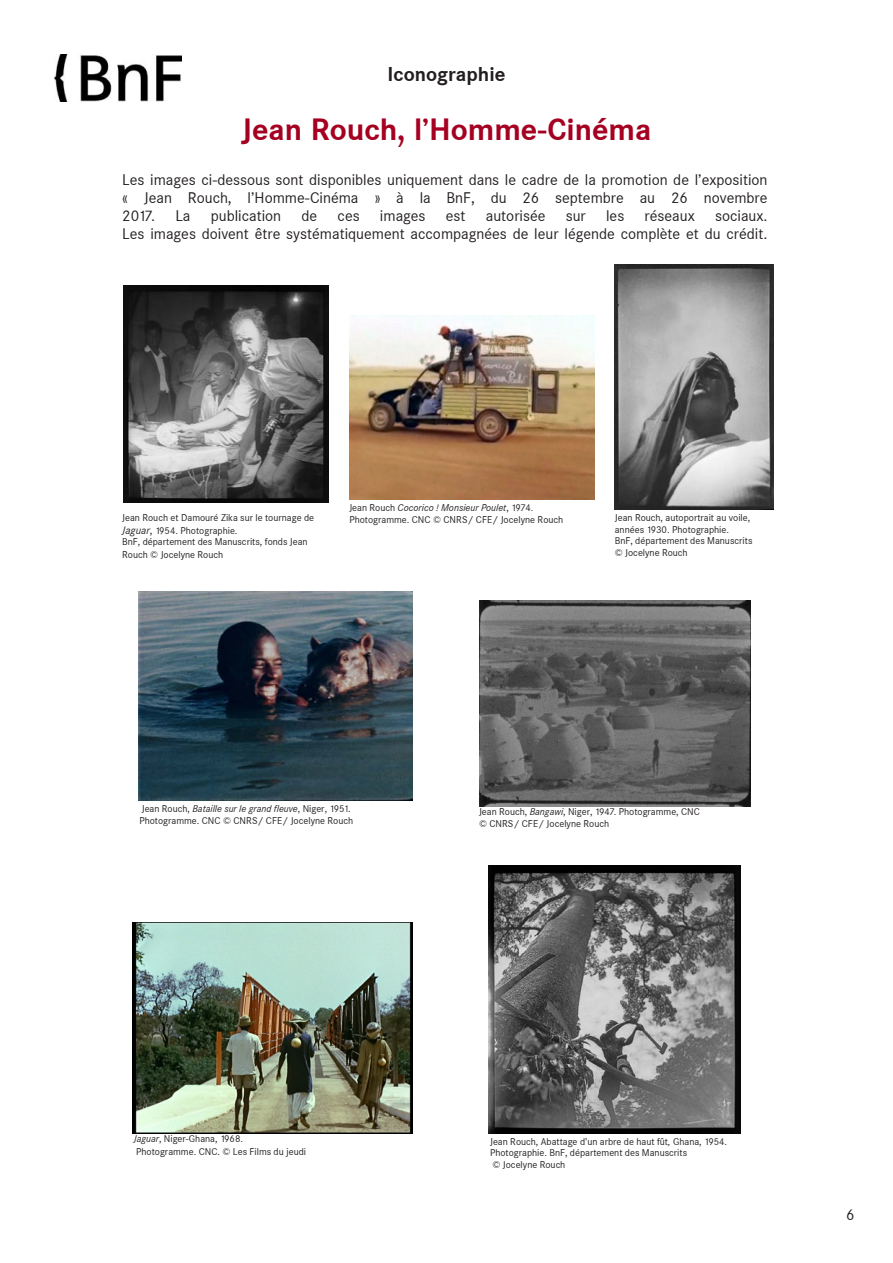
<style>
.page{position:relative;width:893px;height:1263px;background:#fff}
.page>*{position:absolute;margin:0;border:0;box-sizing:border-box;transform-origin:0 0}
.t1{font:700 30px "Corporate SBQ";color:#a50021}
.t2{font:700 19.5px "Corporate SBQ";color:#231f20}
.t3{font:15px/18px "Corporate SBQ";color:#231f20}
.t4{font:9.6px/11.6px "Corporate SBQ";color:#231f20}
.t5{font:italic 9.6px "Corporate SBQ";color:#231f20}
.s1{font-style:italic;font-size:10.5px}
.s2{font-size:10.5px}
.s3{font-style:normal}
.s4{font-style:italic}
</style>
<div class="page">
<img style="left:54px;top:54px;width:128px;height:48px">
<img style="left:349px;top:316px;width:245px;height:183px">
<img style="left:132px;top:923px;width:281px;height:210px">
<img style="left:479px;top:600px;width:272px;height:207px">
<img style="left:615px;top:265px;width:159px;height:244px">
<img style="left:138px;top:592px;width:275px;height:209px">
<img style="left:123px;top:286px;width:205px;height:216px">
<img style="left:489px;top:865px;width:252px;height:268px">
<p class="t2" style="left:387px;top:62px;width:119px">Iconographie</p>
<p class="t1" style="left:241px;top:111px;width:411px">Jean Rouch, l’Homme-Cinéma</p>
<p class="t3" style="left:122px;top:171px;width:647px">Les images ci-dessous sont disponibles uniquement dans le cadre de la promotion de l’exposition</p>
<p class="t3" style="left:122px;top:189px;width:647px">« Jean Rouch, l’Homme-Cinéma » à la BnF, du 26 septembre au 26 novembre<br>2017.</p>
<p class="t3" style="left:175px;top:207px;width:17px">La</p>
<p class="t3" style="left:211px;top:207px;width:72px">publication</p>
<p class="t3" style="left:302px;top:207px;width:17px">de</p>
<p class="t3" style="left:338px;top:207px;width:24px">ces</p>
<p class="t3" style="left:380px;top:207px;width:47px">images</p>
<p class="t3" style="left:446px;top:207px;width:21px">est</p>
<p class="t3" style="left:486px;top:207px;width:61px">autorisée</p>
<p class="t3" style="left:566px;top:207px;width:22px">sur</p>
<p class="t3" style="left:606px;top:207px;width:20px">les</p>
<p class="t3" style="left:645px;top:207px;width:52px">réseaux</p>
<p class="t3" style="left:715px;top:207px;width:54px">sociaux.</p>
<p class="t3" style="left:122px;top:225px;width:647px">Les images doivent être systématiquement accompagnées de leur légende complète et du crédit.</p>
<p class="t4" style="left:122px;top:511px;width:193px;line-height:12.6px">Jean Rouch et Damouré Zika sur le tournage de<br><span class="s1">Jaguar</span><span class="s2">,</span> 1954. Photographie.</p>
<p class="t4" style="left:122px;top:536px;width:187px;line-height:12.6px">BnF, département des Manuscrits, fonds Jean<br>Rouch © Jocelyne Rouch</p>
<p class="t5" style="left:349px;top:502px;width:186px"><span class="s3">Jean Rouch</span> Cocorico ! Monsieur Poulet<span class="s3">, 1974.</span></p>
<p class="t4" style="left:349px;top:514px;width:215px">Photogramme. CNC © CNRS/ CFE/ Jocelyne Rouch</p>
<p class="t4" style="left:615px;top:512px;width:137px">Jean Rouch, autoportrait au voile, années 1930. Photographie.</p>
<p class="t4" style="left:615px;top:535px;width:139px">BnF, département des Manuscrits</p>
<p class="t4" style="left:615px;top:546px;width:74px">© Jocelyne Rouch</p>
<p class="t4" style="left:139px;top:803px;width:215px">Jean Rouch, <span class="s4">Bataille sur le grand fleuve</span>, Niger, 1951.<br>Photogramme. CNC © CNRS/ CFE/ Jocelyne Rouch</p>
<p class="t4" style="left:479px;top:806px;width:222px">Jean Rouch, <span class="s4">Bangawi</span>, Niger, 1947. Photogramme, CNC</p>
<p class="t4" style="left:479px;top:818px;width:132px">© CNRS/ CFE/ Jocelyne Rouch</p>
<p class="t4" style="left:134px;top:1133px;width:111px"><span class="s4">Jaguar</span>, Niger-Ghana, 1968.</p>
<p class="t4" style="left:136px;top:1146px;width:171px">Photogramme. CNC. © Les Films du jeudi</p>
<p class="t4" style="left:490px;top:1135px;width:239px">Jean Rouch, Abattage d’un arbre de haut fût<span class="s4">,</span> Ghana, 1954.<br>Photographie. BnF, département des Manuscrits</p>
<p class="t4" style="left:492px;top:1158px;width:74px">© Jocelyne Rouch</p>
<h3 class="t3" style="left:846px;top:1205px;width:10px">6</h3>
</div>
